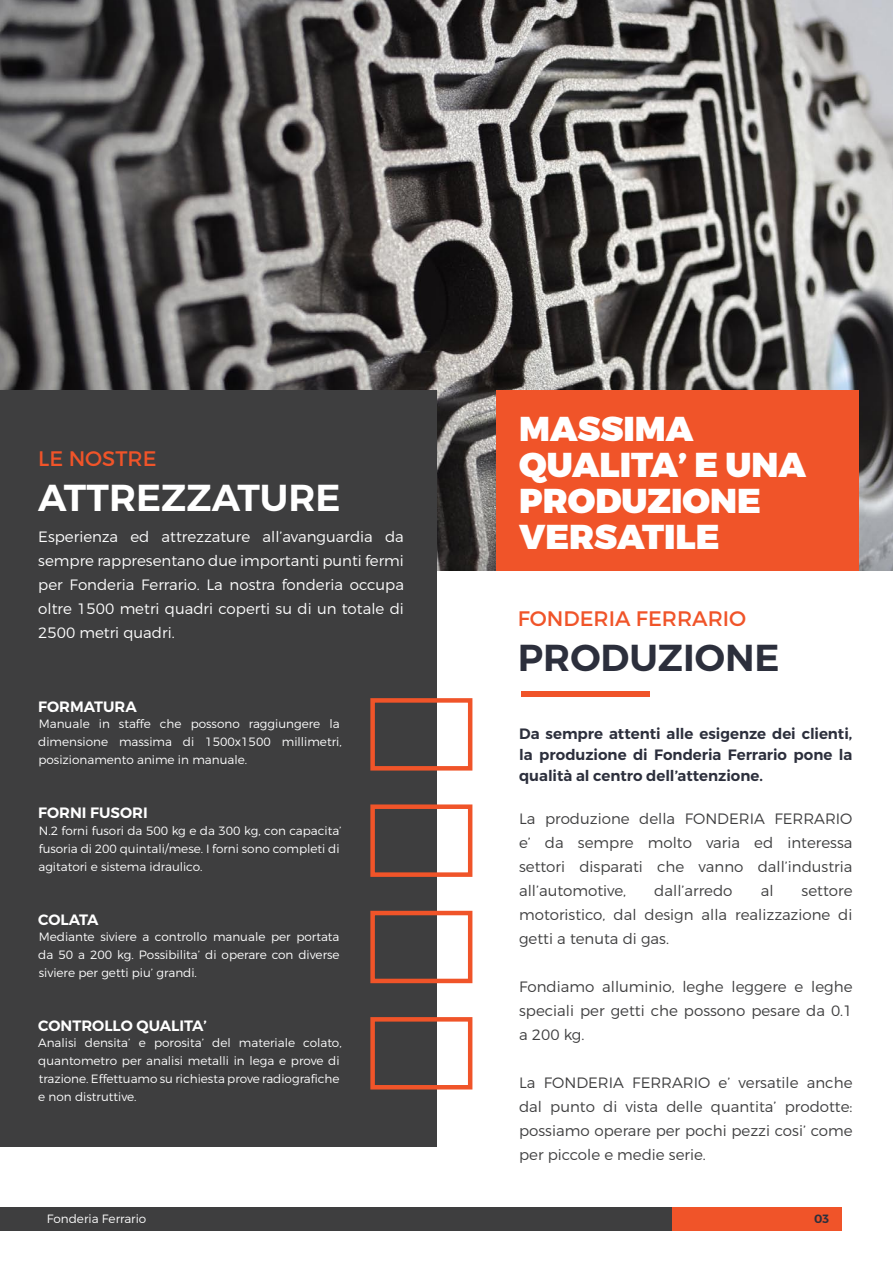
<style>
.page{position:relative;width:893px;height:1263px;background:#fff}
.page>*{position:absolute;margin:0;border:0;box-sizing:border-box;transform-origin:0 0}
.t1{font:600 37.5px "Montserrat";color:#fff}
.t2{font:600 37.5px "Montserrat";color:#2c2f3c}
.Body_Text{font:900 34.5px/36px "Montserrat";color:#fff}
.t3{font:21px "Montserrat";color:#f05429}
.Body_Text-2{font:300 15px/24px "Montserrat";color:#3e3e3f;text-align:justify}
.Body_Text-3{font:300 15px/24px "Montserrat";color:#fff;text-align:justify}
.t4{font:600 15px/21px "Montserrat";color:#2c2f3c;text-align:justify}
.Body_Text-4{font:600 15px "Montserrat";color:#fff}
.Body_Text-5{font:300 12px/18px "Montserrat";color:#fff}
.t5{font:600 12px "Montserrat";color:#2c2f3c}
</style>
<div class="page">
<img style="left:0;top:0;width:893px;height:571px">
<div style="left:496px;top:391px;width:363px;height:180px;background:#f05429"></div>
<div style="left:0;top:391px;width:437px;height:756px;background:#3e3e3f"></div>
<div style="left:370px;top:698px;width:102px;height:72px;border:4px solid #f05429"></div>
<div style="left:370px;top:804px;width:102px;height:73px;border:4px solid #f05429"></div>
<div style="left:370px;top:911px;width:102px;height:72px;border:4px solid #f05429"></div>
<div style="left:521px;top:691px;width:128px;height:6px;background:#f05429"></div>
<div style="left:370px;top:1017px;width:102px;height:72px;border:4px solid #f05429"></div>
<div style="left:672px;top:1208px;width:170px;height:23px;background:#f05429"></div>
<div style="left:0;top:1208px;width:672px;height:23px;background:#3e3e3f"></div>
<p class="t3" style="left:38px;top:446px;width:104px">LE NOSTRE</p>
<p class="t1" style="left:38px;top:474px;width:304px">ATTREZZATURE</p>
<p class="Body_Text-3" style="left:38px;top:524px;width:367px">Esperienza ed attrezzature all’avanguardia da sempre rappresentano due importanti punti fermi per Fonderia Ferrario. La nostra fonderia occupa oltre 1500 metri quadri coperti su di un totale di 2500 metri quadri.</p>
<p class="Body_Text-4" style="left:38px;top:697px;width:100px">FORMATURA</p>
<p class="Body_Text-5" style="left:38px;top:715px;width:305px">Manuale in staffe che possono raggiungere la dimensione massima di 1500x1500 millimetri, posizionamento anime in manuale.</p>
<p class="Body_Text-4" style="left:38px;top:804px;width:111px">FORNI FUSORI</p>
<p class="Body_Text-5" style="left:38px;top:821px;width:305px">N.2 forni fusori da 500 kg e da 300 kg, con capacita’ fusoria di 200 quintali/mese. I forni sono completi di agitatori e sistema idraulico.</p>
<p class="Body_Text-4" style="left:38px;top:910px;width:22px">colata</p>
<p class="Body_Text-5" style="left:38px;top:927px;width:303px;text-align:justify">Mediante siviere a controllo manuale per portata da 50 a 200 kg. Possibilita’ di operare con diverse siviere per getti piu’ grandi.</p>
<p class="Body_Text-4" style="left:38px;top:1016px;width:170px">CONTROLLO QUALITA’</p>
<p class="Body_Text-5" style="left:38px;top:1034px;width:305px">Analisi densita’ e porosita’ del materiale colato, quantometro per analisi metalli in lega e prove di trazione. Effettuamo su richiesta prove radiografiche e non distruttive.</p>
<p class="Body_Text" style="left:519px;top:412px;width:288px">MASSIMA<br>QUALITA’ E UNA<br>PRODUZIONE<br>VERSATILE</p>
<p class="t3" style="left:518px;top:606px;width:230px">FONDERIA FERRARIO</p>
<p class="t2" style="left:518px;top:635px;width:263px">PRODUZIONE</p>
<p class="t4" style="left:519px;top:723px;width:335px">Da sempre attenti alle esigenze dei clienti, la produzione di Fonderia Ferrario pone la qualità al centro dell’attenzione.</p>
<p class="Body_Text-2" style="left:519px;top:806px;width:335px">La produzione della FONDERIA FERRARIO e’ da sempre molto varia ed interessa settori disparati che vanno dall’industria all’automotive,</p>
<p class="Body_Text-2" style="left:654px;top:878px;width:80px">dall’arredo</p>
<p class="Body_Text-2" style="left:761px;top:878px;width:14px">al</p>
<p class="Body_Text-2" style="left:519px;top:878px;width:335px;text-indent:283px">settore motoristico, dal design alla realizzazione di getti a tenuta di gas.</p>
<p class="Body_Text-2" style="left:519px;top:974px;width:335px">Fondiamo alluminio, leghe leggere e leghe speciali per getti che possono pesare da 0.1 a 200 kg.</p>
<p class="Body_Text-2" style="left:519px;top:1070px;width:335px">La FONDERIA FERRARIO e’ versatile anche dal punto di vista delle quantita’ prodotte: possiamo operare per pochi pezzi cosi’ come per piccole e medie serie.</p>
<p class="Body_Text-5" style="left:47px;top:1210px;width:101px">Fonderia Ferrario</p>
<p class="t5" style="left:814px;top:1212px;width:17px">03</p>
</div>
